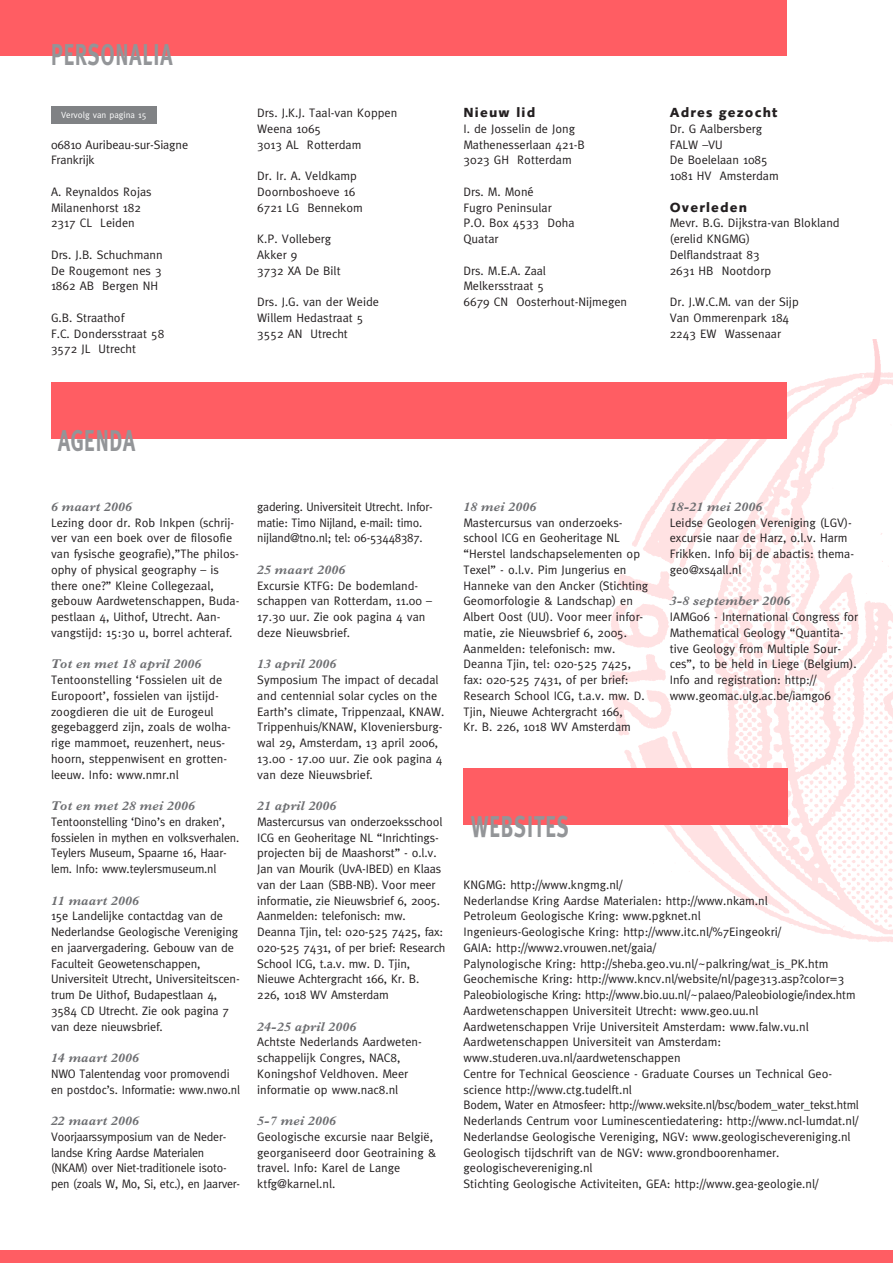
<style>
.page{position:relative;width:893px;height:1263px;background:#fff}
.page>*{position:absolute;margin:0;border:0;box-sizing:border-box;transform-origin:0 0}
.t1{font:700 30px "Meta";letter-spacing:.045em;color:#939598;scale:.7 1}
.t2{font:900 13.2px "Syntax";letter-spacing:.09em;color:#231f20}
.t3{font:italic 700 12.75px "Plantin";letter-spacing:.02em;color:#6d6e71}
.t4{font:12.3px/15.8px "Meta";color:#231f20}
.t5{font:9px "Meta";color:#fff}
</style>
<div class="page">
<img style="left:587px;top:372px;width:306px;height:570px">
<img style="left:859px;top:340px;width:27px;height:57px">
<div style="left:0;top:0;width:787px;height:55px;background:#ff5d63"></div>
<div style="left:0;top:1250px;width:893px;height:13px;background:#ff5d63"></div>
<div style="left:463px;top:768px;width:325px;height:56px;background:#ff5d63"></div>
<div style="left:51px;top:382px;width:736px;height:56px;background:#ff5d63"></div>
<div style="left:51px;top:107px;width:106px;height:17px;background:#808285"></div>
<h1 class="t1" style="left:51px;top:44px;width:175px">PERSONALIA</h1>
<p class="t5" style="left:61px;top:112px;width:87px">Vervolg van pagina 15</p>
<p class="t4" style="left:51px;top:138px;width:139px">06810 Auribeau-sur-Siagne<br>Frankrijk</p>
<p class="t4" style="left:51px;top:185px;width:102px">A. Reynaldos Rojas<br>Milanenhorst 182<br>2317 CL Leiden</p>
<p class="t4" style="left:51px;top:248px;width:113px;text-align:justify">Drs. J.B. Schuchmann De Rougemont nes 3<br>1862 AB Bergen NH</p>
<p class="t4" style="left:51px;top:311px;width:115px">G.B. Straathof<br>F.C. Dondersstraat 58<br>3572 JL Utrecht</p>
<p class="t4" style="left:257px;top:106px;width:142px">Drs. J.K.J. Taal-van Koppen<br>Weena 1065<br>3013 AL Rotterdam</p>
<p class="t4" style="left:257px;top:169px;width:107px">Dr. Ir. A. Veldkamp<br>Doornboshoeve 16<br>6721 LG Bennekom</p>
<p class="t4" style="left:257px;top:232px;width:85px">K.P. Volleberg<br>Akker 9<br>3732 XA De Bilt</p>
<p class="t4" style="left:257px;top:295px;width:123px">Drs. J.G. van der Weide<br>Willem Hedastraat 5<br>3552 AN Utrecht</p>
<p class="t2" style="left:463px;top:107px;width:73px">Nieuw lid</p>
<p class="t4" style="left:463px;top:122px;width:123px">I. de Josselin de Jong<br>Mathenesserlaan 421-B<br>3023 GH Rotterdam</p>
<p class="t4" style="left:463px;top:185px;width:113px">Drs. M. Moné<br>Fugro Peninsular<br>P.O. Box 4533 Doha<br>Quatar</p>
<p class="t4" style="left:463px;top:264px;width:165px">Drs. M.E.A. Zaal<br>Melkersstraat 5<br>6679 CN Oosterhout-Nijmegen</p>
<p class="t2" style="left:670px;top:107px;width:109px">Adres gezocht</p>
<p class="t4" style="left:670px;top:122px;width:110px">Dr. G Aalbersberg<br>FALW –VU<br>De Boelelaan 1085<br>1081 HV Amsterdam</p>
<p class="t2" style="left:670px;top:202px;width:79px">Overleden</p>
<p class="t4" style="left:670px;top:216px;width:172px">Mevr. B.G. Dijkstra-van Blokland (erelid KNGMG)<br>Delflandstraat 83<br>2631 HB Nootdorp</p>
<p class="t4" style="left:670px;top:295px;width:131px">Dr. J.W.C.M. van der Sijp<br>Van Ommerenpark 184<br>2243 EW Wassenaar</p>
<h1 class="t1" style="left:58px;top:429px;width:112px">AGENDA</h1>
<p class="t3" style="left:51px;top:502px;width:82px">6 maart 2006</p>
<p class="t4" style="left:51px;top:516px;width:190px">Lezing door dr. Rob Inkpen (schrij&shy;ver van een boek over de filosofie van fysische geografie),”The philos&shy;ophy of physical geography – is there one?” Kleine Collegezaal, gebouw Aardwetenschappen, Buda&shy;pestlaan 4, Uithof, Utrecht. Aan&shy;vangstijd: 15:30 u, borrel achteraf.</p>
<p class="t3" style="left:51px;top:659px;width:152px">Tot en met 18 april 2006</p>
<p class="t4" style="left:51px;top:673px;width:181px">Tentoonstelling ‘Fossielen uit de<br>Europoort’, fossielen van ijstijd&shy;zoogdieren die uit de Eurogeul gegebaggerd zijn, zoals de wolha&shy;rige mammoet, reuzenhert, neus&shy;hoorn, steppenwisent en grotten&shy;leeuw. Info: www.nmr.nl</p>
<p class="t3" style="left:51px;top:801px;width:145px">Tot en met 28 mei 2006</p>
<p class="t4" style="left:51px;top:815px;width:190px">Tentoonstelling ‘Dino’s en draken’, fossielen in mythen en volksverhalen.<br>Teylers Museum, Spaarne 16, Haar&shy;lem. Info: www.teylersmuseum.nl</p>
<p class="t3" style="left:51px;top:896px;width:89px">11 maart 2006</p>
<p class="t4" style="left:51px;top:909px;width:190px">15e Landelijke contactdag van de Nederlandse Geologische Vereniging en jaarvergadering. Gebouw van de Faculteit Geowetenschappen, Universiteit Utrecht, Universiteitscen&shy;trum De Uithof, Budapestlaan 4, 3584 CD Utrecht. Zie ook pagina 7 van deze nieuwsbrief.</p>
<p class="t3" style="left:51px;top:1053px;width:89px">14 maart 2006</p>
<p class="t4" style="left:51px;top:1067px;width:190px">NWO Talentendag voor promovendi en postdoc’s. Informatie: www.nwo.nl</p>
<p class="t3" style="left:51px;top:1116px;width:89px">22 maart 2006</p>
<p class="t4" style="left:51px;top:1130px;width:191px">Voorjaarssymposium van de Neder&shy;landse Kring Aardse Materialen (NKAM) over Niet-traditionele isoto&shy;pen (zoals W, Mo, Si, etc.), en Jaarver-</p>
<p class="t4" style="left:257px;top:500px;width:177px">gadering. Universiteit Utrecht. Infor&shy;matie: Timo Nijland, e-mail: timo. nijland@tno.nl; tel: 06-53448387.</p>
<p class="t3" style="left:257px;top:565px;width:89px">25 maart 2006</p>
<p class="t4" style="left:257px;top:579px;width:176px">Excursie KTFG: De bodemland&shy;schappen van Rotterdam, 11.00 –<br>17.30 uur. Zie ook pagina 4 van deze Nieuwsbrief.</p>
<p class="t3" style="left:257px;top:659px;width:81px">13 april 2006</p>
<p class="t4" style="left:257px;top:673px;width:189px">Symposium The impact of decadal and centennial solar cycles on the<br>Earth’s climate, Trippenzaal, KNAW.<br>Trippenhuis/KNAW, Kloveniersburg&shy;wal 29, Amsterdam, 13 april 2006,<br>13.00 - 17.00 uur. Zie ook pagina 4 van deze Nieuwsbrief.</p>
<p class="t3" style="left:257px;top:801px;width:81px">21 april 2006</p>
<p class="t4" style="left:257px;top:815px;width:190px">Mastercursus van onderzoeksschool ICG en Geoheritage NL “Inrichtings&shy;projecten bij de Maashorst” - o.l.v.<br>Jan van Mourik (UvA-IBED) en Klaas van der Laan (SBB-NB). Voor meer informatie, zie Nieuwsbrief 6, 2005.<br>Aanmelden: telefonisch: mw.<br>Deanna Tjin, tel: 020-525 7425, fax:<br>020-525 7431, of per brief: Research School ICG, t.a.v. mw. D. Tjin, Nieuwe Achtergracht 166, Kr. B.<br>226, 1018 WV Amsterdam</p>
<p class="t3" style="left:257px;top:1022px;width:100px">24-25 april 2006</p>
<p class="t4" style="left:257px;top:1035px;width:166px">Achtste Nederlands Aardweten&shy;schappelijk Congres, NAC8,<br>Koningshof Veldhoven. Meer informatie op www.nac8.nl</p>
<p class="t3" style="left:257px;top:1116px;width:80px">5-7 mei 2006</p>
<p class="t4" style="left:257px;top:1130px;width:181px">Geologische excursie naar België, georganiseerd door Geotraining &amp; travel. Info: Karel de Lange ktfg@karnel.nl.</p>
<p class="t3" style="left:463px;top:502px;width:74px">18 mei 2006</p>
<p class="t4" style="left:463px;top:516px;width:186px">Mastercursus van onderzoeks&shy;school ICG en Geoheritage NL “Herstel landschapselementen op<br>Texel” - o.l.v. Pim Jungerius en<br>Hanneke van den Ancker (Stichting<br>Geomorfologie &amp; Landschap) en<br>Albert Oost (UU). Voor meer infor&shy;matie, zie Nieuwsbrief 6, 2005.<br>Aanmelden: telefonisch: mw.<br>Deanna Tjin, tel: 020-525 7425, fax: 020-525 7431, of per brief:<br>Research School ICG, t.a.v. mw. D.<br>Tjin, Nieuwe Achtergracht 166,<br>Kr. B. 226, 1018 WV Amsterdam</p>
<p class="t3" style="left:670px;top:502px;width:94px">18-21 mei 2006</p>
<p class="t4" style="left:670px;top:516px;width:186px">Leidse Geologen Vereniging (LGV)- excursie naar de Harz, o.l.v. Harm<br>Frikken. Info bij de abactis: thema&shy;geo@xs4all.nl</p>
<p class="t3" style="left:670px;top:596px;width:122px">3-8 september 2006</p>
<p class="t4" style="left:670px;top:610px;width:190px">IAMG06 - International Congress for Mathematical Geology “Quantita&shy;tive Geology from Multiple Sour&shy;ces”, to be held in Liege (Belgium).<br>Info and registration: http:// www.geomac.ulg.ac.be/iamg06</p>
<h1 class="t1" style="left:471px;top:815px;width:142px">WEBSITES</h1>
<p class="t4" style="left:463px;top:878px;width:397px">KNGMG: http://www.kngmg.nl/<br>Nederlandse Kring Aardse Materialen: http://www.nkam.nl<br>Petroleum Geologische Kring: www.pgknet.nl<br>Ingenieurs-Geologische Kring: http://www.itc.nl/%7Eingeokri/<br>GAIA: http://www2.vrouwen.net/gaia/<br>Palynologische Kring: http://sheba.geo.vu.nl/~palkring/wat_is_PK.htm Geochemische Kring: http://www.kncv.nl/website/nl/page313.asp?color=3<br>Paleobiologische Kring: http://www.bio.uu.nl/~palaeo/Paleobiologie/index.htm Aardwetenschappen Universiteit Utrecht: www.geo.uu.nl Aardwetenschappen Vrije Universiteit Amsterdam: www.falw.vu.nl Aardwetenschappen Universiteit van Amsterdam: www.studeren.uva.nl/aardwetenschappen<br>Centre for Technical Geoscience - Graduate Courses un Technical Geo&shy;science http://www.ctg.tudelft.nl<br>Bodem, Water en Atmosfeer: http://www.weksite.nl/bsc/bodem_water_tekst.html Nederlands Centrum voor Luminescentiedatering: http://www.ncl-lumdat.nl/ Nederlandse Geologische Vereniging, NGV: www.geologischevereniging.nl Geologisch tijdschrift van de NGV: www.grondboorenhamer. geologischevereniging.nl<br>Stichting Geologische Activiteiten, GEA: http://www.gea-geologie.nl/</p>
</div>
